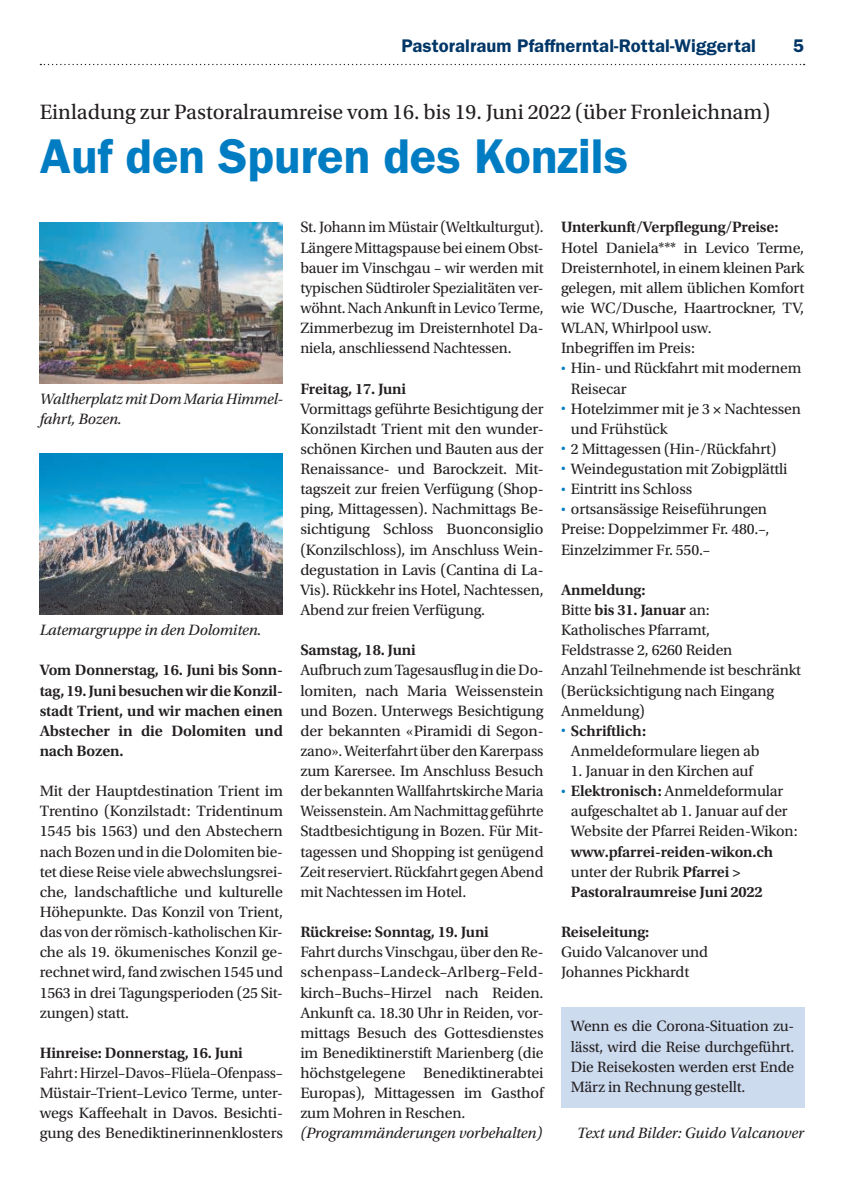
<style>
.page{position:relative;width:844px;height:1191px;background:#fff}
.page>*{position:absolute;margin:0;border:0;box-sizing:border-box;transform-origin:0 0}
.t1{font:600 49px "ITC Franklin Gothic Std";color:#007cc2}
.t2{font:21.88px "Utopia Std";color:#231f20}
.t3{font:600 18.38px "ITC Franklin Gothic Std";letter-spacing:.005em;color:#003667}
.t4{font:15.75px/20.1px "Utopia Std";letter-spacing:-.01em;color:#231f20}
.t5{font:600 15.75px/20.1px "Utopia Std";letter-spacing:-.01em;color:#231f20;text-align:justify}
.t6{font:15.75px/20.1px "Utopia Std";letter-spacing:-.01em;color:#231f20;text-align:justify;scale:.96 1}
.t7{font:italic 15.75px/20.1px "Utopia Std";letter-spacing:-.01em;color:#231f20}
.s1{font-weight:600}
.s2{font-weight:400}
</style>
<div class="page">
<svg style="left:40px;top:64px;width:764px;height:1px"></svg>
<img style="left:40px;top:222px;width:243px;height:161px">
<img style="left:40px;top:454px;width:243px;height:161px">
<div style="left:561px;top:1007px;width:243px;height:101px;background:#cddbef"></div>
<p class="t3" style="left:401px;top:35px;width:356px">Pastoralraum Pfaffnerntal-Rottal-Wiggertal</p>
<p class="t3" style="left:793px;top:35px;width:13px">5</p>
<h2 class="t2" style="left:40px;top:100px;width:731px">Einladung zur Pastoralraumreise vom 16. bis 19. Juni 2022 (über Fronleichnam)</h2>
<h1 class="t1" style="left:40px;top:127px;width:590px">Auf den Spuren des Konzils</h1>
<p class="t4" style="left:300px;top:217px;width:245px;text-align:justify">St. Johann im Müstair (Weltkulturgut).<br>Längere Mittagspause bei einem Obst&shy;bauer im Vinschgau – wir werden mit typischen Südtiroler Spezialitäten ver&shy;wöhnt. Nach Ankunft in Levico Terme, Zimmerbezug im Dreisternhotel Da&shy;niela, anschliessend Nachtessen.</p>
<p class="t5" style="left:300px;top:378px;width:107px">Freitag, 17. Juni</p>
<p class="t4" style="left:300px;top:399px;width:245px;text-align:justify">Vormittags geführte Besichtigung der Konzilstadt Trient mit den wunder&shy;schönen Kirchen und Bauten aus der Renaissance- und Barockzeit. Mit&shy;tagszeit zur freien Verfügung (Shop&shy;ping, Mittagessen). Nachmittags Be&shy;sichtigung Schloss Buonconsiglio (Konzilschloss), im Anschluss Wein&shy;degustation in Lavis (Cantina di La-Vis). Rückkehr ins Hotel, Nachtessen, Abend zur freien Verfügung.</p>
<p class="t5" style="left:300px;top:640px;width:117px">Samstag, 18. Juni</p>
<p class="t4" style="left:300px;top:660px;width:245px;text-align:justify">Aufbruch zum Tagesausflug in die Do&shy;lomiten, nach Maria Weissenstein und Bozen. Unterwegs Besichtigung der bekannten «Piramidi di Segon&shy;zano». Weiterfahrt über den Karerpass zum Karersee. Im Anschluss Besuch der bekannten Wallfahrtskirche Maria Weissenstein. Am Nachmittag geführte Stadtbesichtigung in Bozen. Für Mit&shy;tagessen und Shopping ist genügend Zeit reserviert. Rückfahrt gegen Abend mit Nachtessen im Hotel.</p>
<p class="t5" style="left:300px;top:922px;width:190px">Rückreise: Sonntag, 19. Juni</p>
<p class="t4" style="left:300px;top:942px;width:245px;text-align:justify">Fahrt durchs Vinschgau, über den Re&shy;schenpass–Landeck–Arlberg–Feld&shy;kirch–Buchs–Hirzel nach Reiden.<br>Ankunft ca. 18.30 Uhr in Reiden, vor&shy;mittags Besuch des Gottesdienstes im Benediktinerstift Marienberg (die höchstgelegene Benediktinerabtei Europas), Mittagessen im Gasthof zum Mohren in Reschen.</p>
<p class="t7" style="left:300px;top:1123px;width:243px">(Programmänderungen vorbehalten)</p>
<p class="t5" style="left:561px;top:217px;width:219px">Unterkunft/Verpflegung/Preise:</p>
<p class="t4" style="left:561px;top:238px;width:245px">Hotel Daniela*** in Levico Terme,<br>Dreisternhotel, in einem kleinen Park gelegen, mit allem üblichen Komfort wie WC/Dusche, Haartrockner, TV,<br>WLAN, Whirlpool usw.<br>Inbegriffen im Preis:</p>
<p class="t4" style="left:570px;top:358px;width:232px;text-indent:-10px"><sup>•</sup> Hin- und Rückfahrt mit modernem<br>Reisecar</p>
<p class="t4" style="left:570px;top:399px;width:231px;text-indent:-10px"><sup>•</sup> Hotelzimmer mit je 3 Nachtessen und Frühstück</p>
<p class="t4" style="left:561px;top:439px;width:217px"><sup>•</sup> 2 Mittagessen (Hin-/Rückfahrt)</p>
<p class="t4" style="left:561px;top:459px;width:228px"><sup>•</sup> Weindegustation mit Zobigplättli</p>
<p class="t4" style="left:561px;top:479px;width:133px"><sup>•</sup> Eintritt ins Schloss</p>
<p class="t4" style="left:561px;top:499px;width:210px"><sup>•</sup> ortsansässige Reiseführungen<br>Preise: Doppelzimmer Fr. 480.–,<br>Einzelzimmer Fr. 550.–</p>
<p class="t4" style="left:561px;top:580px;width:241px"><span class="s1">Anmeldung:<br></span>Bitte <span class="s1">bis 31. Januar</span> an:<br>Katholisches Pfarramt,<br>Feldstrasse 2, 6260 Reiden<br>Anzahl Teilnehmende ist beschränkt (Berücksichtigung nach Eingang<br>Anmeldung)</p>
<p class="t4" style="left:570px;top:721px;width:190px;text-indent:-10px"><sup>•</sup> <span class="s1">Schriftlich:<br></span>Anmeldeformulare liegen ab</p>
<p class="t4" style="left:570px;top:761px;width:183px">1. Januar in den Kirchen auf</p>
<p class="t4" style="left:570px;top:781px;width:228px;text-indent:-10px"><sup>•</sup> <span class="s1">Elektronisch:</span> Anmeldeformular aufgeschaltet ab 1. Januar auf der<br>Website der Pfarrei Reiden-Wikon:</p>
<p class="t5" style="left:570px;top:841px;width:204px;text-align:left">www.pfarrei-reiden-wikon.ch <span class="s2">unter der Rubrik</span> Pfarrei &gt;<br>Pastoralraumreise Juni 2022</p>
<p class="t5" style="left:561px;top:922px;width:90px">Reiseleitung:</p>
<p class="t4" style="left:561px;top:942px;width:149px">Guido Valcanover und<br>Johannes Pickhardt</p>
<p class="t7" style="left:40px;top:389px;width:245px">Waltherplatz mit Dom Maria Himmel&shy;fahrt, Bozen.</p>
<p class="t7" style="left:40px;top:620px;width:223px">Latemargruppe in den Dolomiten.</p>
<p class="t5" style="left:40px;top:660px;width:245px">Vom Donnerstag, 16. Juni bis Sonn&shy;tag, 19. Juni besuchen wir die Konzil&shy;stadt Trient, und wir machen einen Abstecher in die Dolomiten und nach Bozen.</p>
<p class="t4" style="left:40px;top:781px;width:245px;text-align:justify">Mit der Hauptdestination Trient im Trentino (Konzilstadt: Tridentinum 1545 bis 1563) und den Abstechern nach Bozen und in die Dolomiten bie&shy;tet diese Reise viele abwechslungsrei&shy;che, landschaftliche und kulturelle Höhepunkte. Das Konzil von Trient, das von der römisch-katholischen Kir&shy;che als 19. ökumenisches Konzil ge&shy;rechnet wird, fand zwischen 1545 und 1563 in drei Tagungsperioden (25 Sit&shy;zungen) statt.</p>
<p class="t5" style="left:40px;top:1043px;width:205px">Hinreise: Donnerstag, 16. Juni</p>
<p class="t6" style="left:40px;top:1063px;width:255px">Fahrt: Hirzel–Davos–Flüela–Ofenpass– Müstair–Trient–Levico Terme, unter&shy;wegs Kaffeehalt in Davos. Besichti&shy;gung des Benediktinerinnenklosters</p>
<p class="t4" style="left:570px;top:1016px;width:225px;text-align:justify">Wenn es die Corona-Situation zu&shy;lässt, wird die Reise durchgeführt.<br>Die Reise kosten werden erst Ende März in Rechnung gestellt.</p>
<p class="t7" style="left:577px;top:1123px;width:228px">Text und Bilder: Guido Valcanover</p>
</div>
